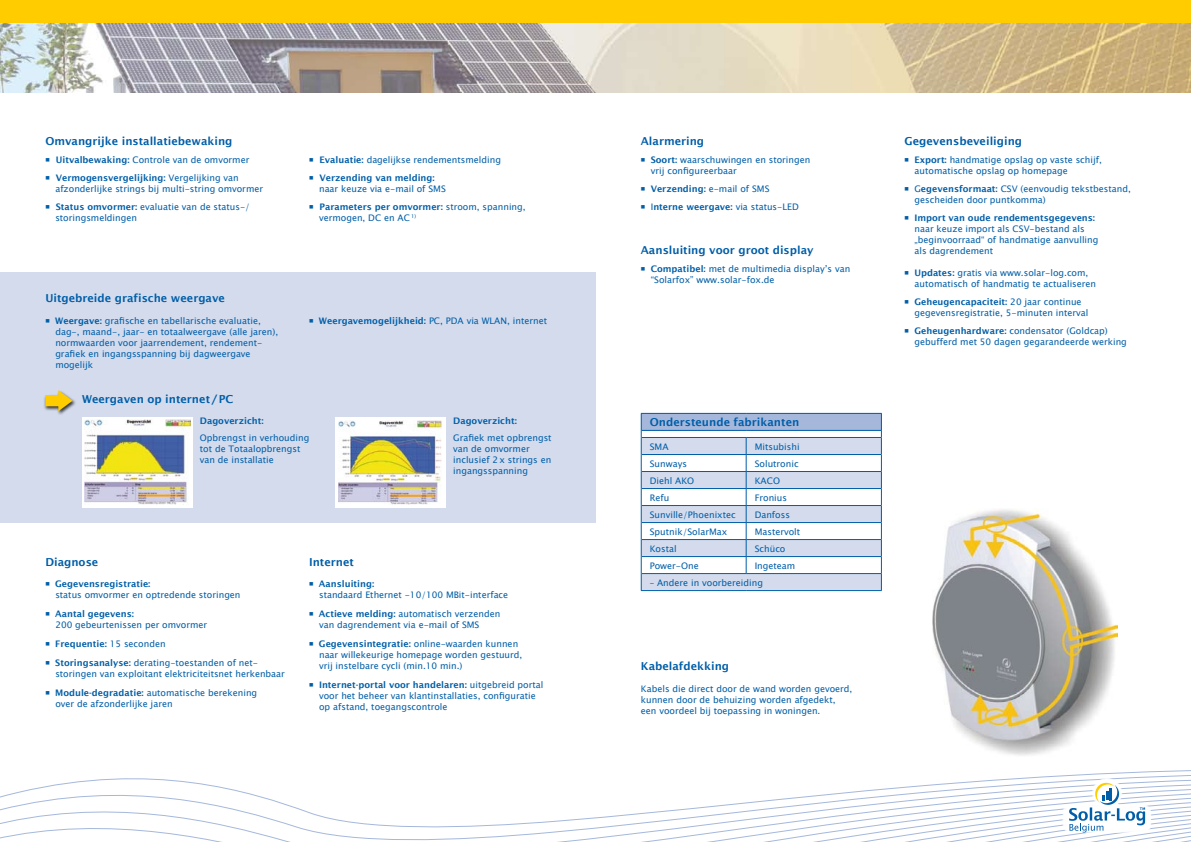
<style>
.page{position:relative;width:1191px;height:842px;background:#fff}
.page>*{position:absolute;margin:0;border:0;box-sizing:border-box;transform-origin:0 0}
.t1{font:600 11px "Lucida Sans";color:#005ea8}
.t2{font:9px/11px "Lucida Sans Unicode";color:#005ea8}
.t3{font:600 9px "Lucida Sans";color:#005ea8}
.s1{font-family:"Lucida Sans";font-weight:600}
.s2{font-family:"Lucida Sans Unicode";font-weight:400}
</style>
<div class="page">
<div style="left:0;top:272px;width:595px;height:250px;background:#d3dbed"></div>
<div style="left:44px;top:389px;width:37px;height:31px;background:#000;opacity:.75"></div>
<svg style="left:45px;top:390px;width:28px;height:21px"></svg>
<div style="left:335px;top:417px;width:111px;height:91px;background:#fff"></div>
<img style="left:338px;top:420px;width:104px;height:84px">
<div style="left:82px;top:417px;width:111px;height:91px;background:#fff"></div>
<img style="left:85px;top:420px;width:105px;height:85px">
<svg style="left:0;top:770px;width:1191px;height:72px"></svg>
<img style="left:0;top:22px;width:1191px;height:71px">
<img style="left:933px;top:509px;width:184px;height:247px">
<div style="left:0;top:0;width:1191px;height:22px;background:#fc0"></div>
<svg style="left:1062px;top:778px;width:89px;height:55px"></svg>
<hr style="left:641px;top:413px;width:105px;height:1px;background:#005ea8">
<hr style="left:746px;top:413px;width:135px;height:1px;background:#005ea8">
<svg style="left:641px;top:414px;width:241px;height:177px"></svg>
<hr style="left:746px;top:539px;width:135px;height:1px;background:#005ea8">
<hr style="left:746px;top:556px;width:135px;height:1px;background:#005ea8">
<hr style="left:641px;top:573px;width:105px;height:1px;background:#005ea8">
<hr style="left:746px;top:573px;width:135px;height:1px;background:#005ea8">
<p class="t1" style="left:45px;top:134px;width:189px">Omvangrijke installatiebewaking</p>
<p class="t2" style="left:45px;top:154px;width:205px">■ <span class="s1">Uitvalbewaking:</span> Controle van de omvormer</p>
<p class="t3" style="left:45px;top:172px;width:195px">■ Vermogensvergelijking: <span class="s2">Vergelijking van</span></p>
<p class="t2" style="left:55px;top:183px;width:209px">afzonderlijke strings bij multi-string omvormer</p>
<p class="t2" style="left:55px;top:201px;width:196px;text-indent:-10px">■ <span class="s1">Status omvormer:</span> evaluatie van de status-/ storingsmeldingen</p>
<p class="t2" style="left:309px;top:154px;width:193px">■ <span class="s1">Evaluatie:</span> dagelijkse rendementsmelding</p>
<p class="t3" style="left:309px;top:172px;width:127px">■ Verzending van melding:</p>
<p class="t2" style="left:319px;top:183px;width:128px">naar keuze via e-mail of SMS</p>
<p class="t3" style="left:309px;top:201px;width:218px">■ Parameters per omvormer: <span class="s2">stroom, spanning,</span></p>
<p class="t2" style="left:319px;top:212px;width:99px">vermogen, DC en AC <sup>1)</sup></p>
<p class="t1" style="left:45px;top:292px;width:181px">Uitgebreide grafische weergave</p>
<p class="t2" style="left:55px;top:315px;width:224px;text-indent:-10px">■ <span class="s1">Weergave:</span> grafische en tabellarische evaluatie, dag-, maand-, jaar- en totaalweergave (alle jaren), normwaarden voor jaarrendement, rendement&shy;grafiek en ingangsspanning bij dagweergave mogelijk</p>
<p class="t2" style="left:309px;top:315px;width:239px">■ <span class="s1">Weergavemogelijkheid:</span> PC, PDA via WLAN, internet</p>
<p class="t1" style="left:82px;top:393px;width:153px">Weergaven op internet/PC</p>
<p class="t3" style="left:453px;top:415px;width:65px">Dagoverzicht:</p>
<p class="t2" style="left:453px;top:432px;width:100px">Grafiek met opbrengst van de omvormer inclusief 2x strings en ingangsspanning</p>
<p class="t3" style="left:200px;top:415px;width:65px">Dagoverzicht:</p>
<p class="t2" style="left:200px;top:432px;width:111px">Opbrengst in verhouding tot de Totaalopbrengst van de installatie</p>
<p class="t1" style="left:45px;top:556px;width:54px">Diagnose</p>
<p class="t3" style="left:45px;top:579px;width:107px">■ Gegevensregistratie:</p>
<p class="t2" style="left:55px;top:590px;width:187px">status omvormer en optredende storingen</p>
<p class="t3" style="left:45px;top:609px;width:90px">■ Aantal gegevens:</p>
<p class="t2" style="left:55px;top:620px;width:153px">200 gebeurtenissen per omvormer</p>
<p class="t3" style="left:45px;top:639px;width:122px">■ Frequentie: <span class="s2">15 seconden</span></p>
<p class="t2" style="left:55px;top:658px;width:231px;text-indent:-10px">■ <span class="s1">Storingsanalyse:</span> derating-toestanden of net&shy;storingen van exploitant elektriciteitsnet herkenbaar</p>
<p class="t2" style="left:55px;top:688px;width:203px;text-indent:-10px">■ <span class="s1">Module-degradatie:</span> automatische berekening over de afzonderlijke jaren</p>
<p class="t1" style="left:309px;top:556px;width:46px">Internet</p>
<p class="t3" style="left:309px;top:579px;width:67px">■ Aansluiting:</p>
<p class="t2" style="left:319px;top:590px;width:191px">standaard Ethernet -10/100 MBit-interface</p>
<p class="t2" style="left:319px;top:609px;width:183px;text-indent:-10px">■ <span class="s1">Actieve melding:</span> automatisch verzenden van dagrendement via e-mail of SMS</p>
<p class="t2" style="left:319px;top:639px;width:205px;text-indent:-10px">■ <span class="s1">Gegevensintegratie:</span> online-waarden kunnen naar willekeurige homepage worden gestuurd, vrij instelbare cycli (min.10 min.)</p>
<p class="t3" style="left:309px;top:680px;width:236px">■ Internet-portal voor handelaren: <span class="s2">uitgebreid portal</span></p>
<p class="t2" style="left:319px;top:691px;width:218px">voor het beheer van klantinstallaties, configuratie op afstand, toegangscontrole</p>
<p class="t1" style="left:641px;top:134px;width:65px">Alarmering</p>
<p class="t2" style="left:651px;top:154px;width:161px;text-indent:-10px">■ <span class="s1">Soort:</span> waarschuwingen en storingen vrij configureerbaar</p>
<p class="t3" style="left:641px;top:183px;width:130px">■ Verzending: <span class="s2">e-mail of SMS</span></p>
<p class="t3" style="left:641px;top:201px;width:159px">■ <span class="s2">I</span>nterne weergave: <span class="s2">via status-LED</span></p>
<p class="t1" style="left:641px;top:243px;width:174px">Aansluiting voor groot display</p>
<p class="t2" style="left:651px;top:263px;width:201px;text-indent:-10px">■ <span class="s1">Compatibel:</span> met de multimedia display’s van “Solarfox” www.solar-fox.de</p>
<p class="t1" style="left:650px;top:416px;width:151px">Ondersteunde fabrikanten</p>
<p class="t2" style="left:650px;top:441px;width:20px">SMA</p>
<p class="t2" style="left:754px;top:441px;width:46px">Mitsubishi</p>
<p class="t2" style="left:650px;top:458px;width:39px">Sunways</p>
<p class="t2" style="left:754px;top:458px;width:45px">Solutronic</p>
<p class="t2" style="left:650px;top:475px;width:46px">Diehl AKO</p>
<p class="t2" style="left:754px;top:475px;width:27px">KACO</p>
<p class="t2" style="left:650px;top:492px;width:21px">Refu</p>
<p class="t2" style="left:754px;top:492px;width:34px">Fronius</p>
<p class="t2" style="left:650px;top:509px;width:88px">Sunville/Phoenixtec</p>
<p class="t2" style="left:754px;top:509px;width:37px">Danfoss</p>
<p class="t2" style="left:650px;top:526px;width:79px">Sputnik/SolarMax</p>
<p class="t2" style="left:754px;top:526px;width:47px">Mastervolt</p>
<p class="t2" style="left:650px;top:543px;width:28px">Kostal</p>
<p class="t2" style="left:754px;top:543px;width:32px">Schüco</p>
<p class="t2" style="left:650px;top:560px;width:50px">Power-One</p>
<p class="t2" style="left:754px;top:560px;width:42px">Ingeteam</p>
<p class="t2" style="left:650px;top:577px;width:115px">– Andere in voorbereiding</p>
<p class="t1" style="left:641px;top:660px;width:90px">Kabelafdekking</p>
<p class="t2" style="left:641px;top:683px;width:213px">Kabels die direct door de wand worden gevoerd, kunnen door de behuizing worden afgedekt, een voordeel bij toepassing in woningen.</p>
<p class="t1" style="left:904px;top:134px;width:119px">Gegevensbeveiliging</p>
<p class="t2" style="left:914px;top:154px;width:189px;text-indent:-10px">■ <span class="s1">Export:</span> handmatige opslag op vaste schijf, automatische opslag op homepage</p>
<p class="t2" style="left:914px;top:183px;width:218px;text-indent:-10px">■ G<span class="s1">egevensformaat:</span> CSV (eenvoudig tekstbestand, gescheiden door puntkomma)</p>
<p class="t3" style="left:904px;top:212px;width:192px">■ Import van oude rendementsgegevens:</p>
<p class="t2" style="left:914px;top:223px;width:185px">naar keuze import als CSV-bestand als „beginvoorraad“ of handmatige aanvulling als dagrendement</p>
<p class="t2" style="left:914px;top:267px;width:183px;text-indent:-10px">■ <span class="s1">Updates:</span> gratis via www.solar-log.com, automatisch of handmatig te actualiseren</p>
<p class="t3" style="left:904px;top:296px;width:179px">■ Geheugencapaciteit: <span class="s2">20 jaar continue</span></p>
<p class="t2" style="left:914px;top:307px;width:175px">gegevensregistratie, 5-minuten interval</p>
<p class="t2" style="left:914px;top:325px;width:214px;text-indent:-10px">■ <span class="s1">Geheugenhardware:</span> condensator (Goldcap) gebufferd met 50 dagen gegarandeerde werking</p>
</div>
